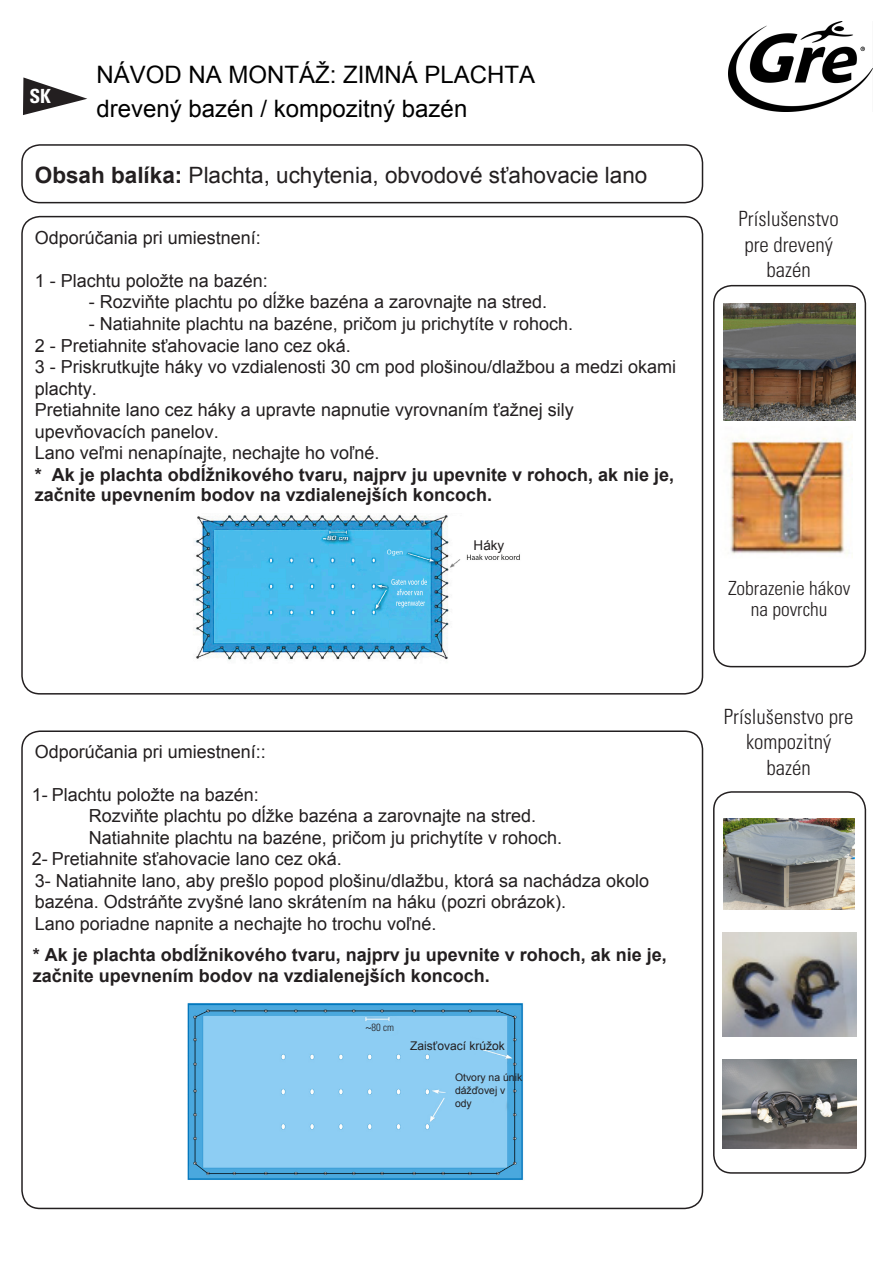
<style>
.page{position:relative;width:893px;height:1263px;background:#fff}
.page>*{position:absolute;margin:0;border:0;box-sizing:border-box;transform-origin:0 0}
.t1{font:24px/34.2px "Arial";color:#000}
.t2{font:22.5px "Arial";color:#231f20}
.t3{font:300 condensed 21px/25.2px "Univers";color:#231f20;text-align:center}
.t4{font:300 condensed 19.5px/20.4px "Univers";color:#231f20;text-align:center}
.t5{font:700 condensed 19.5px "Univers";color:#fff}
.t6{font:18px/21.6px "Arial";color:#231f20}
.t7{font:700 18px/20.2px "Arial";color:#231f20}
.t8{font:13.5px "Arial";color:#221e1f}
.t9{font:12px "Arial";color:#231f20}
.t10{font:10.5px/12.6px "Arial";color:#231f20}
.t11{font:300 condensed 10.5px "Univers LT Std";color:#231f20}
.s1{font-weight:700}
.s2{font-family:"Myriad Pro";font-weight:400;font-stretch:normal}
</style>
<div class="page">
<svg style="left:23px;top:77px;width:64px;height:38px"></svg>
<div style="left:713px;top:285px;width:153px;height:382px;border:2px solid #231f20;border-radius:18px"></div>
<div style="left:713px;top:791px;width:153px;height:383px;border:2px solid #231f20;border-radius:18px"></div>
<div style="left:21px;top:144px;width:682px;height:59px;border:2px solid #231f20;border-radius:18px"></div>
<div style="left:21px;top:216px;width:682px;height:478px;border:2px solid #231f20;border-radius:18px"></div>
<div style="left:21px;top:730px;width:682px;height:479px;border:2px solid #231f20;border-radius:18px"></div>
<img style="left:729px;top:437px;width:123px;height:117px">
<img style="left:724px;top:819px;width:131px;height:90px">
<img style="left:723px;top:933px;width:133px;height:103px">
<img style="left:723px;top:1059px;width:133px;height:89px">
<img style="left:187px;top:1003px;width:337px;height:177px">
<img style="left:193px;top:515px;width:327px;height:146px">
<img style="left:723px;top:303px;width:132px;height:118px">
<img style="left:728px;top:22px;width:144px;height:90px">
<p class="t5" style="left:29px;top:85px;width:23px">SK</p>
<h1 class="t1" style="left:96px;top:57px;width:440px">NÁVOD NA MONTÁŽ: ZIMNÁ PLACHTA drevený bazén / kompozitný bazén</h1>
<p class="t2" style="left:35px;top:161px;width:614px"><span class="s1">Obsah balíka:</span> Plachta, uchytenia, obvodové sťahovacie lano</p>
<p class="t6" style="left:35px;top:227px;width:228px">Odporúčania pri umiestnení:</p>
<p class="t6" style="left:35px;top:270px;width:235px">1 - Plachtu položte na bazén:</p>
<p class="t6" style="left:89px;top:291px;width:460px">- Rozviňte plachtu po dĺžke bazéna a zarovnajte na stred.</p>
<p class="t6" style="left:35px;top:313px;width:643px;text-indent:54px">- Natiahnite plachtu na bazéne, pričom ju prichytíte v rohoch.<br>2 - Pretiahnite sťahovacie lano cez oká.<br>3 - Priskrutkujte háky vo vzdialenosti 30 cm pod plošinou/dlažbou a medzi okami plachty.<br>Pretiahnite lano cez háky a upravte napnutie vyrovnaním ťažnej sily upevňovacích panelov.<br>Lano veľmi nenapínajte, nechajte ho voľné.</p>
<p class="t7" style="left:35px;top:465px;width:641px">* Ak je plachta obdĺžnikového tvaru, najprv ju upevnite v rohoch, ak nie je, začnite upevnením bodov na vzdialenejších koncoch.</p>
<p class="t8" style="left:474px;top:536px;width:32px">Háky</p>
<p class="t6" style="left:35px;top:741px;width:233px">Odporúčania pri umiestnení::</p>
<p class="t6" style="left:32px;top:784px;width:229px">1- Plachtu položte na bazén:</p>
<p class="t6" style="left:89px;top:805px;width:449px">Rozviňte plachtu po dĺžke bazéna a zarovnajte na stred.</p>
<p class="t6" style="left:89px;top:827px;width:475px">Natiahnite plachtu na bazéne, pričom ju prichytíte v rohoch.</p>
<p class="t6" style="left:32px;top:848px;width:311px">2- Pretiahnite sťahovacie lano cez oká.</p>
<p class="t6" style="left:35px;top:870px;width:616px">3- Natiahnite lano, aby prešlo popod plošinu/dlažbu, ktorá sa nachádza okolo</p>
<p class="t6" style="left:35px;top:891px;width:533px">bazéna. Odstráňte zvyšné lano skrátením na háku (pozri obrázok).</p>
<p class="t6" style="left:35px;top:913px;width:403px">Lano poriadne napnite a nechajte ho trochu voľné.</p>
<p class="t7" style="left:33px;top:945px;width:636px">* Ak je plachta obdĺžnikového tvaru, najprv ju upevnite v rohoch, ak nie je, začnite upevnením bodov na vzdialenejších koncoch.</p>
<p class="t11" style="left:365px;top:1021px;width:30px"><span class="s2">~</span>80 cm</p>
<p class="t9" style="left:410px;top:1038px;width:96px">Zaisťovací krúžok</p>
<p class="t10" style="left:455px;top:1071px;width:69px">Otvory na únik dážďovej v ody</p>
<p class="t3" style="left:738px;top:206px;width:102px">Príslušenstvo pre drevený bazén</p>
<p class="t4" style="left:728px;top:578px;width:124px">Zobrazenie hákov na povrchu</p>
<p class="t3" style="left:724px;top:704px;width:131px">Príslušenstvo pre kompozitný bazén</p>
</div>
